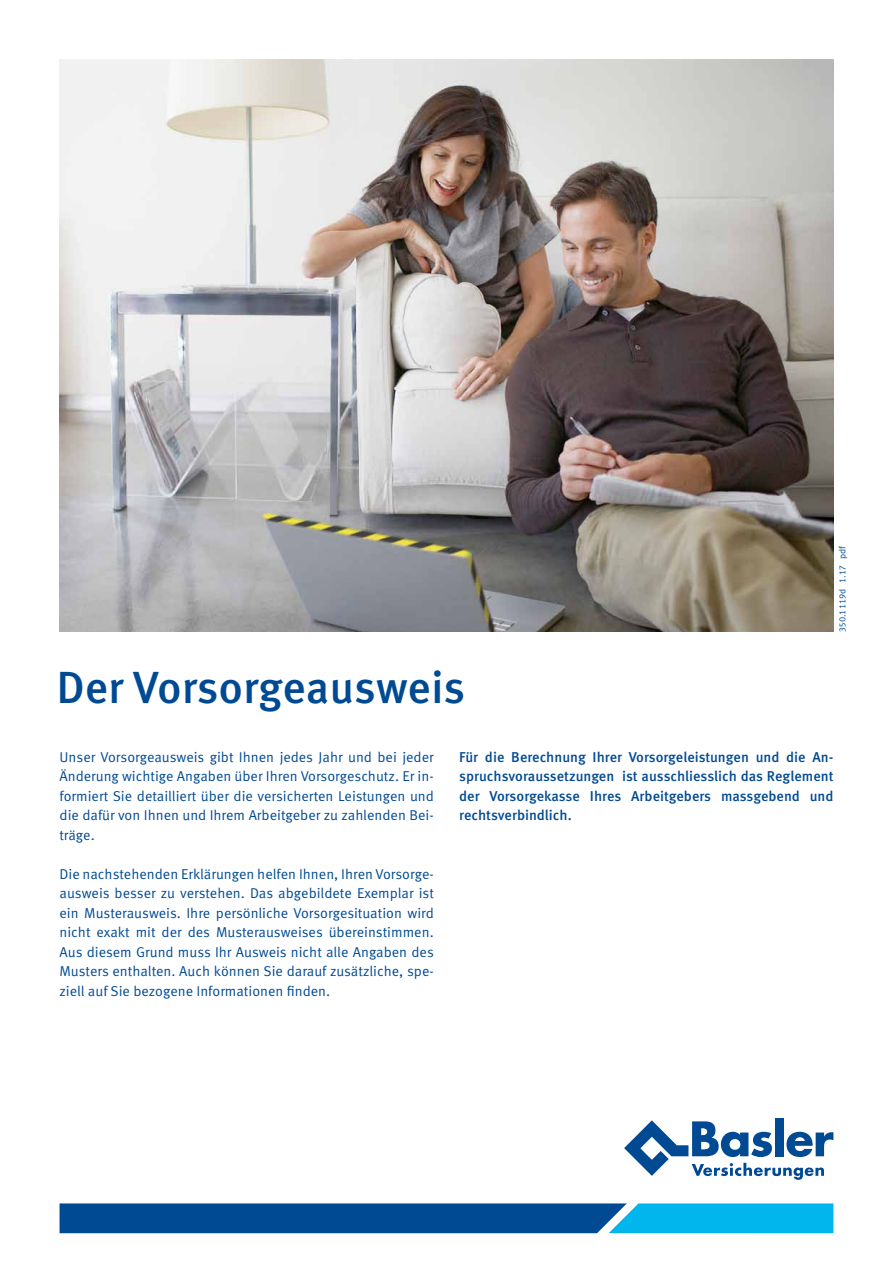
<style>
.page{position:relative;width:893px;height:1263px;background:#fff}
.page>*{position:absolute;margin:0;border:0;box-sizing:border-box;transform-origin:0 0}
.t1{font:500 45px "Meta Pro";color:#004a93}
.t2{font:14.25px/19.5px "Meta Pro Norm";color:#004a93;text-align:justify}
.t3{font:500 14.25px/19.5px "Meta Pro";color:#004a93;text-align:justify}
.t4{font:9px "Meta Pro Norm";color:#004a93}
</style>
<div class="page">
<svg style="left:60px;top:1203px;width:773px;height:30px;background:#076cae"></svg>
<img style="left:60px;top:60px;width:773px;height:571px">
<div style="left:775px;top:1118px;width:8px;height:38px;background:#004a93"></div>
<svg style="left:624px;top:1120px;width:209px;height:60px"></svg>
<h1 class="t1" style="left:56px;top:653px;width:410px">Der Vorsorgeausweis</h1>
<p class="t4" style="left:835px;top:631px;width:87px;rotate:-90deg">350.1119d 1.17 pdf</p>
<p class="t2" style="left:60px;top:746px;width:376px">Unser Vorsorgeausweis gibt Ihnen jedes Jahr und bei jeder Änderung wichtige Angaben über Ihren Vorsorgeschutz. Er in&shy;formiert Sie detailliert über die versicherten Leistungen und die dafür von Ihnen und Ihrem Arbeitgeber zu zahlenden Bei&shy;träge.</p>
<p class="t2" style="left:60px;top:863px;width:376px">Die nachstehenden Erklärungen helfen Ihnen, Ihren Vorsorge&shy;ausweis besser zu verstehen. Das abgebildete Exemplar ist ein Musterausweis. Ihre persönliche Vorsorgesituation wird nicht exakt mit der des Musterausweises übereinstimmen.<br>Aus diesem Grund muss Ihr Ausweis nicht alle Angaben des Musters enthalten. Auch können Sie darauf zusätzliche, spe&shy;ziell auf Sie bezogene Informationen finden.</p>
<p class="t3" style="left:459px;top:746px;width:376px">Für die Berechnung Ihrer Vorsorgeleistungen und die An&shy;spruchsvoraussetzungen ist ausschliesslich das Reglement der Vorsorgekasse Ihres Arbeitgebers massgebend und rechtsverbindlich.</p>
</div>
